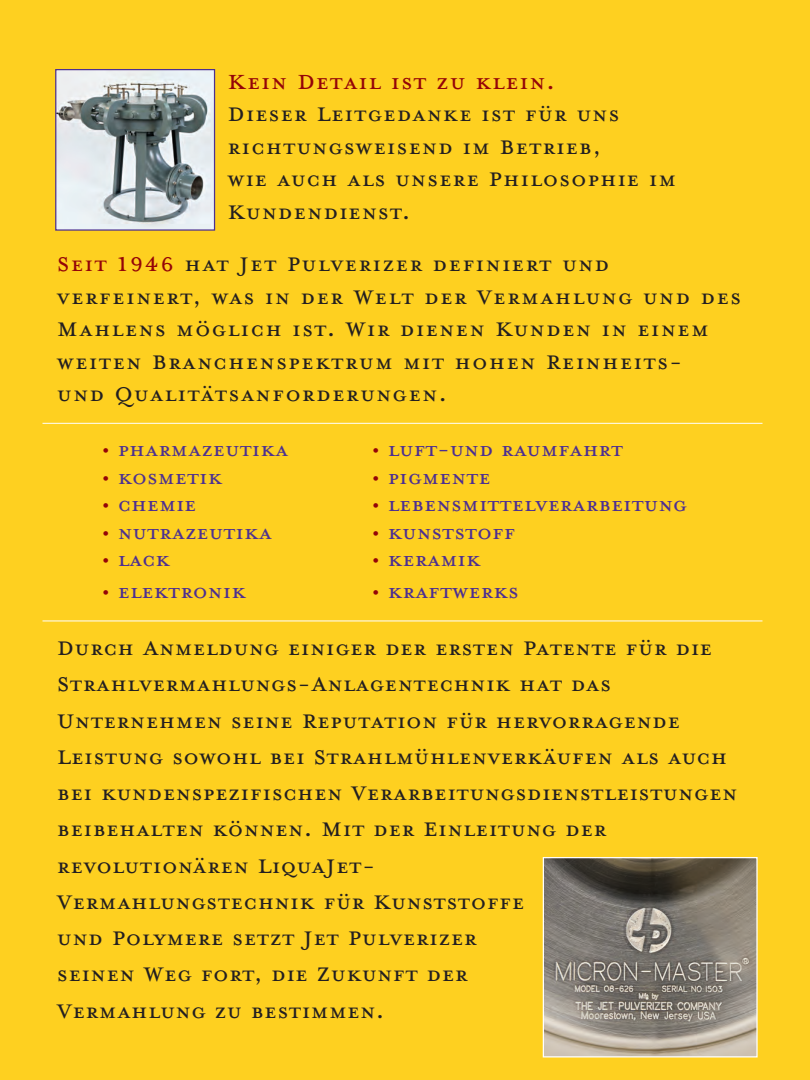
<style>
.page{position:relative;width:810px;height:1080px;background:#fed020}
.page>*{position:absolute;margin:0;border:0;box-sizing:border-box;transform-origin:0 0}
.t1{font:32.5px "Mrs Eaves Petite Caps";letter-spacing:.025em;color:#940408}
.t2{font:31.25px/36.2px "Mrs Eaves Petite Caps";letter-spacing:.01em;color:#231f20}
.t3{font:31.25px/32.5px "Mrs Eaves Petite Caps";letter-spacing:.035em;color:#231f20}
.t4{font:30px "Mrs Eaves All Petite Caps";color:#4c2e92}
.t5{font:30px "Mrs Eaves All Petite Caps";color:#4d3190}
.s1{color:#940408}
</style>
<div class="page">
<img style="left:57px;top:71px;width:156px;height:158px">
<div style="left:55px;top:69px;width:160px;height:162px;border:1px solid #4d3190"></div>
<img style="left:545px;top:859px;width:211px;height:197px">
<div style="left:543px;top:857px;width:215px;height:201px;border:1px solid #fff"></div>
<hr style="left:42px;top:423px;width:720px;height:1px;background:#fff">
<hr style="left:42px;top:621px;width:720px;height:1px;background:#fff">
<p class="t1" style="left:228px;top:59px;width:329px">Kein Detail ist zu klein.</p>
<p class="t2" style="left:228px;top:94px;width:450px;line-height:32.5px">Dieser Leitgedanke ist für uns richtungsweisend im Betrieb,<br>wie auch als unsere Philosophie im<br>Kundendienst.</p>
<p class="t3" style="left:57px;top:244px;width:686px"><span class="s1">Seit 1946</span> hat Jet Pulverizer definiert und verfeinert, was in der Welt der Vermahlung und des Mahlens möglich ist. Wir dienen Kunden in einem weiten Branchenspektrum mit hohen Reinheits-<br>und Qualitätsanforderungen.</p>
<p class="t5" style="left:102px;top:428px;width:188px"><span class="s1">•</span> Pharmazeutika</p>
<p class="t4" style="left:372px;top:428px;width:253px"><span class="s1">•</span> Luft-und Raumfahrt</p>
<p class="t5" style="left:102px;top:456px;width:122px"><span class="s1">•</span> Kosmetik</p>
<p class="t4" style="left:372px;top:456px;width:120px"><span class="s1">•</span> Pigmente</p>
<p class="t4" style="left:102px;top:483px;width:96px"><span class="s1">•</span> Chemie</p>
<p class="t4" style="left:372px;top:483px;width:317px"><span class="s1">•</span> Lebensmittelverarbeitung</p>
<p class="t5" style="left:102px;top:511px;width:172px"><span class="s1">•</span> Nutrazeutika</p>
<p class="t4" style="left:372px;top:511px;width:145px"><span class="s1">•</span> Kunststoff</p>
<p class="t4" style="left:102px;top:538px;width:70px"><span class="s1">•</span> Lack</p>
<p class="t4" style="left:372px;top:538px;width:110px"><span class="s1">•</span> Keramik</p>
<p class="t4" style="left:102px;top:570px;width:146px"><span class="s1">•</span> Elektronik</p>
<p class="t4" style="left:372px;top:570px;width:148px"><span class="s1">•</span> Kraftwerks</p>
<p class="t2" style="left:57px;top:626px;width:682px">Durch Anmeldung einiger der ersten Patente für die Strahlvermahlungs-Anlagentechnik hat das Unternehmen seine Reputation für hervorragende Leistung sowohl bei Strahlmühlenverkäufen als auch bei kundenspezifischen Verarbeitungsdienstleistungen beibehalten können. Mit der Einleitung der revolutionären LiquaJet-<br>Vermahlungstechnik für Kunststoffe<br>und Polymere setzt Jet Pulverizer<br>seinen Weg fort, die Zukunft der<br>Vermahlung zu bestimmen.</p>
</div>
